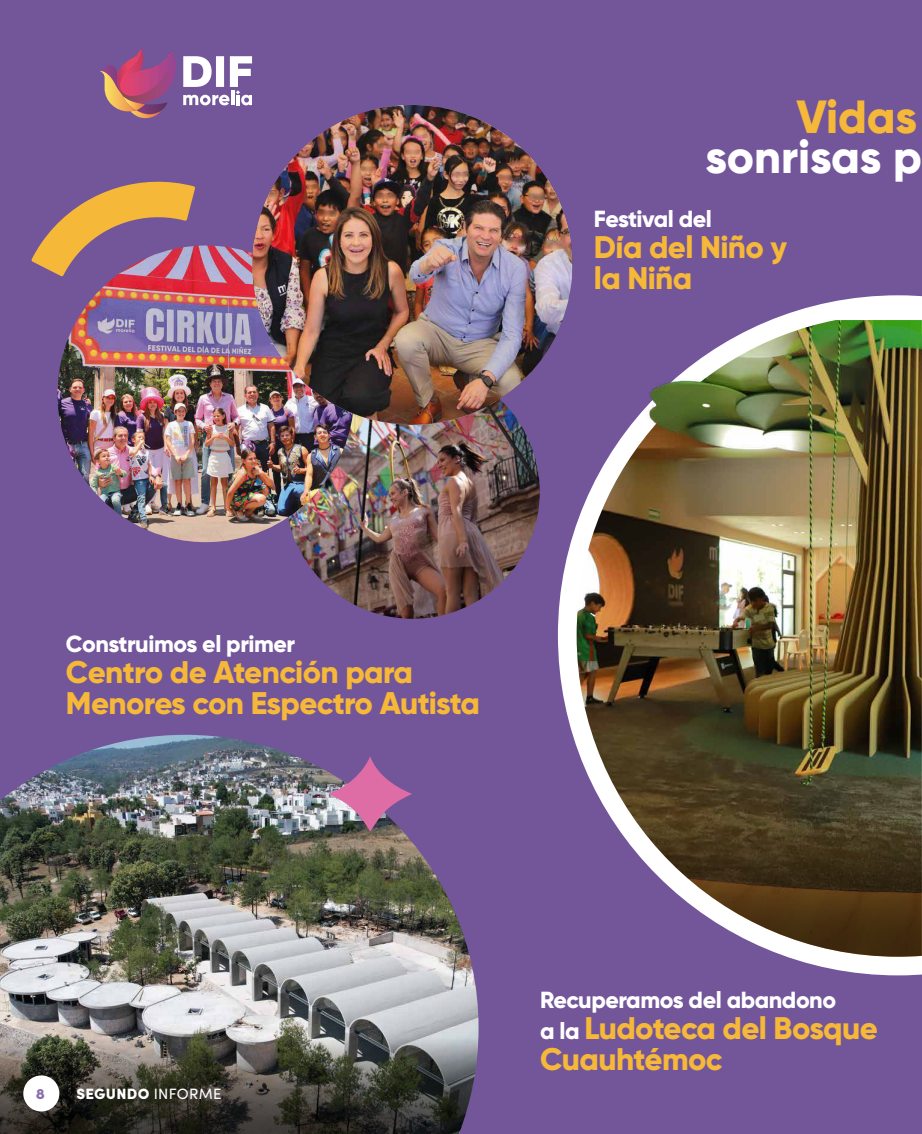
<style>
.page{position:relative;width:922px;height:1134px;background:#fff}
.page>*{position:absolute;margin:0;border:0;box-sizing:border-box;transform-origin:0 0}
.t1{font:800 46.25px "Gilroy";letter-spacing:-.005em;color:#fff}
.t2{font:800 46.25px "Gilroy";letter-spacing:-.005em;color:#f5b839}
.t3{font:800 31.25px/31.2px "Gilroy";letter-spacing:-.02em;color:#f5b839}
.t4{font:800 23.25px "Gilroy";letter-spacing:-.02em;color:#fff}
.t5{font:900 15px "Sofia Pro";letter-spacing:.02em;color:#fff}
.t6{font:900 15px "Sofia Pro";color:#8a6fae}
.s1{font-weight:400}
.s2{font-size:23.25px;color:#fff}
</style>
<div class="page">
<div style="left:0;top:0;width:921px;height:1134px;background:#73559a"></div>
<svg style="left:557px;top:295px;width:364px;height:680px"></svg>
<img style="left:576px;top:326px;width:345px;height:631px">
<img style="left:0;top:735px;width:478px;height:301px">
<svg style="left:0;top:1036px;width:478px;height:98px;background:#474640"></svg>
<img style="left:285px;top:365px;width:254px;height:254px;border-radius:127px">
<img style="left:57px;top:246px;width:297px;height:296px;border-radius:148px">
<img style="left:252px;top:105px;width:320px;height:320px;border-radius:160px">
<svg style="left:31px;top:181px;width:164px;height:95px"></svg>
<svg style="left:328px;top:756px;width:84px;height:76px;fill:#d86ca5"></svg>
<div style="left:23px;top:1075px;width:36px;height:36px;background:#fff;border-radius:50%"></div>
<svg style="left:183px;top:56px;width:69px;height:49px"></svg>
<svg style="left:100px;top:49px;width:76px;height:70px"></svg>
<h1 class="t2" style="left:796px;top:88px;width:122px">Vidas</h1>
<h1 class="t1" style="left:705px;top:128px;width:218px">sonrisas p</h1>
<p class="t4" style="left:593px;top:204px;width:119px">Festival del</p>
<p class="t3" style="left:593px;top:231px;width:195px">Día del Niño y la Niña</p>
<p class="t4" style="left:66px;top:629px;width:231px">Construimos el primer</p>
<p class="t3" style="left:66px;top:656px;width:415px">Centro de Atención para<br>Menores con Espectro Autista</p>
<p class="t6" style="left:36px;top:1082px;width:11px">8</p>
<p class="t5" style="left:76px;top:1082px;width:147px">SEGUNDO <span class="s1">INFORME</span></p>
<p class="t4" style="left:540px;top:985px;width:297px">Recuperamos del abandono</p>
<p class="t3" style="left:540px;top:1012px;width:339px"><span class="s2">a la</span> Ludoteca del Bosque<br>Cuauhtémoc</p>
</div>
